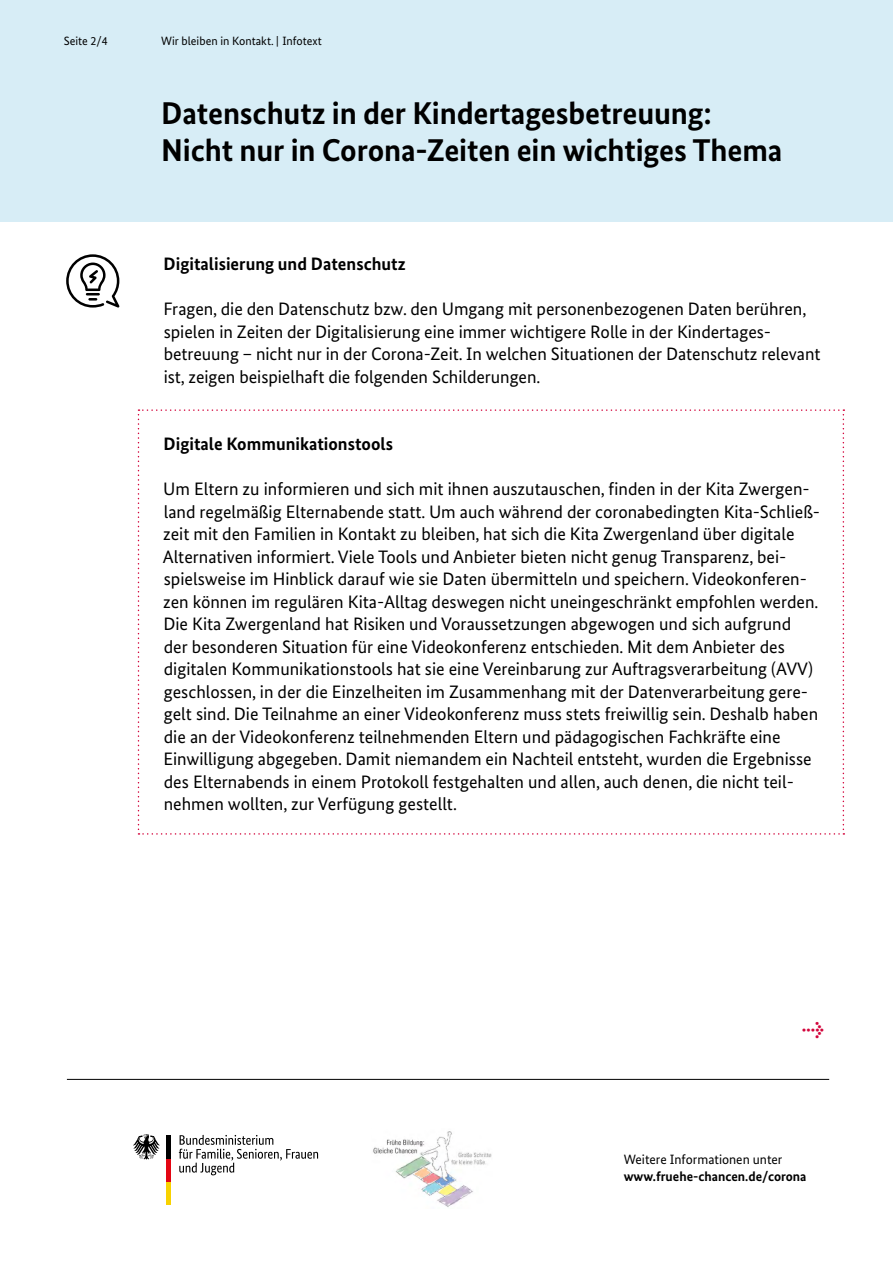
<style>
.page{position:relative;width:893px;height:1263px;background:#fff}
.page>*{position:absolute;margin:0;border:0;box-sizing:border-box;transform-origin:0 0}
.t1{font:700 31.5px/37.5px "Bundes Sans";letter-spacing:-.005em;color:#000}
.t2{font:18px/22.5px "Bundes Sans";color:#000}
.t3{font:700 18px "Bundes Sans";color:#000}
.t4{font:700 18px "Meta Pro";color:#d3043b}
.t5{font:700 13.5px "Bundes Sans";color:#000}
.t6{font:13.5px "Bundes Sans";color:#000}
.t7{font:12px "Bundes Sans";color:#000}
</style>
<div class="page">
<hr style="left:67px;top:1079px;width:762px;height:1px;background:#000">
<svg style="left:66px;top:254px;width:53px;height:54px"></svg>
<svg style="left:138px;top:409px;width:706px;height:426px"></svg>
<div style="left:0;top:0;width:893px;height:221px;background:#d7edf6"></div>
<svg style="left:179px;top:1135px;width:139px;height:40px"></svg>
<hr style="left:167px;top:1182px;width:4px;height:23px;background:#f8d200">
<hr style="left:167px;top:1158px;width:4px;height:24px;background:#e30613">
<svg style="left:133px;top:1134px;width:27px;height:25px"></svg>
<hr style="left:167px;top:1135px;width:4px;height:23px;background:#000">
<img style="left:373px;top:1131px;width:119px;height:76px">
<p class="t7" style="left:64px;top:34px;width:46px">Seite 2/4</p>
<p class="t7" style="left:161px;top:34px;width:162px">Wir bleiben in Kontakt. | Infotext</p>
<h1 class="t1" style="left:161px;top:94px;width:623px">Datenschutz in der Kindertagesbetreuung:<br>Nicht nur in Corona-Zeiten ein wichtiges Thema</h1>
<p class="t3" style="left:164px;top:253px;width:244px">Digitalisierung und Datenschutz</p>
<p class="t2" style="left:163px;top:297px;width:659px">Fragen, die den Datenschutz bzw. den Umgang mit personenbezogenen Daten berühren, spielen in Zeiten der Digitalisierung eine immer wichtigere Rolle in der Kindertages&shy;betreuung – nicht nur in der Corona-Zeit. In welchen Situationen der Datenschutz relevant ist, zeigen beispielhaft die folgenden Schilderungen.</p>
<p class="t3" style="left:164px;top:433px;width:231px">Digitale Kommunikationstools</p>
<p class="t2" style="left:163px;top:477px;width:659px">Um Eltern zu informieren und sich mit ihnen auszutauschen, finden in der Kita Zwergen&shy;land regelmäßig Elternabende statt. Um auch während der coronabedingten Kita-Schließ&shy;zeit mit den Familien in Kontakt zu bleiben, hat sich die Kita Zwergenland über digitale Alternativen informiert. Viele Tools und Anbieter bieten nicht genug Transparenz, bei&shy;spielsweise im Hinblick darauf wie sie Daten übermitteln und speichern. Videokonferen&shy;zen können im regulären Kita-Alltag deswegen nicht uneingeschränkt empfohlen werden.<br>Die Kita Zwergenland hat Risiken und Voraussetzungen abgewogen und sich aufgrund<br>der besonderen Situation für eine Videokonferenz entschieden. Mit dem Anbieter des digitalen Kommunikationstools hat sie eine Vereinbarung zur Auftragsverarbeitung (AVV) geschlossen, in der die Einzelheiten im Zusammenhang mit der Datenverarbeitung gere&shy;gelt sind. Die Teilnahme an einer Videokonferenz muss stets freiwillig sein. Deshalb haben die an der Videokonferenz teilnehmenden Eltern und pädagogischen Fachkräfte eine Einwilligung abgegeben. Damit niemandem ein Nachteil entsteht, wurden die Ergebnisse des Elternabends in einem Protokoll festgehalten und allen, auch denen, die nicht teil&shy;nehmen wollten, zur Verfügung gestellt.</p>
<p class="t4" style="left:802px;top:1017px;width:23px">→</p>
<p class="t6" style="left:624px;top:1151px;width:160px">Weitere Informationen unter</p>
<p class="t5" style="left:624px;top:1168px;width:184px">www.fruehe-chancen.de/corona</p>
</div>
